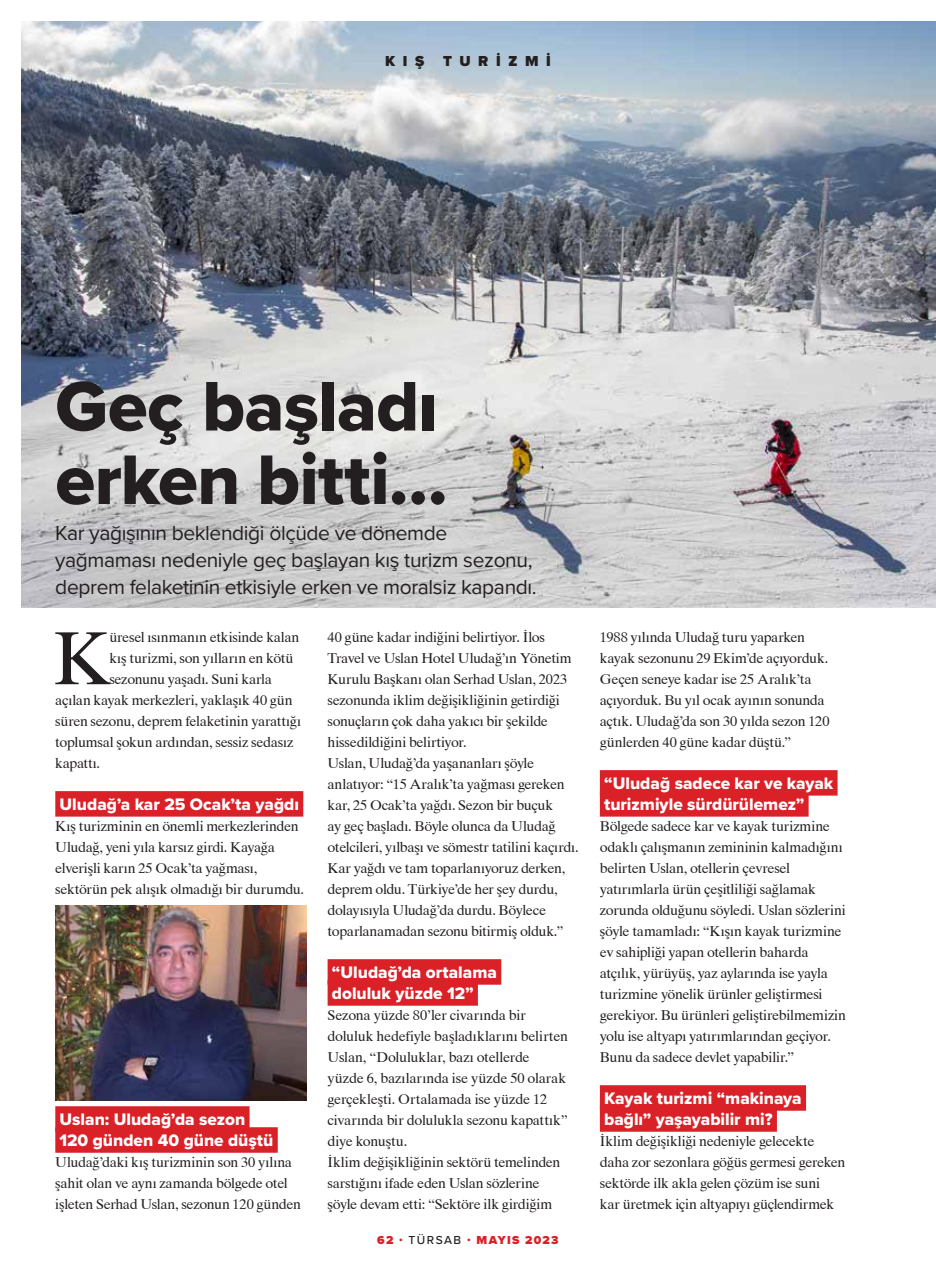
<style>
.page{position:relative;width:936px;height:1276px;background:#fff}
.page>*{position:absolute;margin:0;border:0;box-sizing:border-box;transform-origin:0 0}
.t1{font:75.15px "Times Ten";color:#231f20}
.t2{font:72.6px/73.5px "Proxima Nova Extrabld";letter-spacing:-.01em;color:#231f20}
.t3{font:21px/27px "Proxima Nova";letter-spacing:-.02em;color:#231f20}
.t4{font:17.25px/21px "Proxima Nova Extrabld";color:#fff}
.t5{font:900 15px "Proxima Nova";letter-spacing:.51em;color:#231f20}
.t6{font:14.25px/21px "Times Ten";letter-spacing:-.02em;color:#231f20}
.t7{font:900 12px "Proxima Nova";letter-spacing:.11em;color:#da2128}
.s1{font-weight:500}
.s2{font-weight:500;color:#231f20}
</style>
<div class="page">
<img style="left:21px;top:21px;width:914px;height:586px">
<div style="left:55px;top:791px;width:248px;height:25px;background:#da2128"></div>
<div style="left:55px;top:1106px;width:194px;height:25px;background:#da2128"></div>
<div style="left:55px;top:1127px;width:223px;height:25px;background:#da2128"></div>
<div style="left:327px;top:959px;width:174px;height:25px;background:#da2128"></div>
<div style="left:327px;top:980px;width:151px;height:25px;background:#da2128"></div>
<div style="left:600px;top:770px;width:237px;height:25px;background:#da2128"></div>
<div style="left:600px;top:791px;width:208px;height:25px;background:#da2128"></div>
<div style="left:600px;top:1085px;width:206px;height:25px;background:#da2128"></div>
<div style="left:600px;top:1106px;width:176px;height:25px;background:#da2128"></div>
<img style="left:55px;top:905px;width:251px;height:195px">
<p class="t5" style="left:385px;top:49px;width:41px">KIŞ</p>
<p class="t5" style="left:443px;top:49px;width:107px">TURİ ZMİ</p>
<h2 class="t2" style="left:55px;top:368px;width:393px">Geç başladı erken bitti…</h2>
<h3 class="t3" style="left:55px;top:518px;width:483px">Kar yağışının beklendiği ölçüde ve dönemde yağmaması nedeniyle geç başlayan kış turizm sezonu, deprem felaketinin etkisiyle erken ve moralsiz kapandı.</h3>
<h1 class="t1" style="left:53px;top:614px;width:60px">K</h1>
<p class="t6" style="left:109px;top:627px;width:192px">üresel ısınmanın etkisinde kalan</p>
<p class="t6" style="left:327px;top:627px;width:252px">40 güne kadar indiğini belirtiyor. İlos Travel ve Uslan Hotel Uludağ’ın Yönetim Kurulu Başkanı olan Serhad Uslan, 2023 sezonunda iklim değişikliğinin getirdiği sonuçların çok daha yakıcı bir şekilde hissedildiğini belirtiyor.<br>Uslan, Uludağ’da yaşananları şöyle anlatıyor: “15 Aralık’ta yağması gereken kar, 25 Ocak’ta yağdı. Sezon bir buçuk<br>ay geç başladı. Böyle olunca da Uludağ otelcileri, yılbaşı ve sömestr tatilini kaçırdı.<br>Kar yağdı ve tam toparlanıyoruz derken, deprem oldu. Türkiye’de her şey durdu, dolayısıyla Uludağ’da durdu. Böylece toparlanamadan sezonu bitirmiş olduk.”</p>
<p class="t4" style="left:332px;top:961px;width:167px">“Uludağ’da ortalama doluluk yüzde 12”</p>
<p class="t6" style="left:327px;top:1005px;width:242px">Sezona yüzde 80’ler civarında bir doluluk hedefiyle başladıklarını belirten Uslan, “Doluluklar, bazı otellerde yüzde 6, bazılarında ise yüzde 50 olarak gerçekleşti. Ortalamada ise yüzde 12 civarında bir dolulukla sezonu kapattık” diye konuştu.<br>İklim değişikliğinin sektörü temelinden sarstığını ifade eden Uslan sözlerine şöyle devam etti: “Sektöre ilk girdiğim</p>
<p class="t6" style="left:109px;top:648px;width:185px">kış turizmi, son yılların en kötü</p>
<p class="t6" style="left:109px;top:669px;width:164px">sezonunu yaşadı. Suni karla</p>
<p class="t6" style="left:55px;top:690px;width:239px">açılan kayak merkezleri, yaklaşık 40 gün</p>
<p class="t6" style="left:55px;top:711px;width:247px">süren sezonu, deprem felaketinin yarattığı</p>
<p class="t6" style="left:55px;top:732px;width:240px">toplumsal şokun ardından, sessiz sedasız</p>
<p class="t6" style="left:55px;top:753px;width:46px">kapattı.</p>
<p class="t4" style="left:60px;top:793px;width:241px">Uludağ’a kar 25 Ocak’ta yağdı</p>
<p class="t6" style="left:55px;top:816px;width:250px">Kış turizminin en önemli merkezlerinden Uludağ, yeni yıla karsız girdi. Kayağa elverişli karın 25 Ocak’ta yağması, sektörün pek alışık olmadığı bir durumdu.</p>
<p class="t4" style="left:60px;top:1108px;width:215px">Uslan: Uludağ’da sezon<br>120 günden 40 güne düştü</p>
<p class="t6" style="left:55px;top:1152px;width:247px">Uludağ’daki kış turizminin son 30 yılına şahit olan ve aynı zamanda bölgede otel işleten Serhad Uslan, sezonun 120 günden</p>
<p class="t7" style="left:377px;top:1231px;width:183px">62 <span class="s1">•</span> <span class="s2">TÜRSAB</span> <span class="s1">•</span> MAYIS 2023</p>
<p class="t6" style="left:600px;top:627px;width:231px">1988 yılında Uludağ turu yaparken kayak sezonunu 29 Ekim’de açıyorduk.<br>Geçen seneye kadar ise 25 Aralık’ta açıyorduk. Bu yıl ocak ayının sonunda açtık. Uludağ’da son 30 yılda sezon 120 günlerden 40 güne kadar düştü.”</p>
<p class="t4" style="left:604px;top:772px;width:231px">“Uludağ sadece kar ve kayak turizmiyle sürdürülemez”</p>
<p class="t6" style="left:600px;top:816px;width:248px">Bölgede sadece kar ve kayak turizmine odaklı çalışmanın zemininin kalmadığını belirten Uslan, otellerin çevresel yatırımlarla ürün çeşitliliği sağlamak zorunda olduğunu söyledi. Uslan sözlerini şöyle tamamladı: “Kışın kayak turizmine ev sahipliği yapan otellerin baharda atçılık, yürüyüş, yaz aylarında ise yayla turizmine yönelik ürünler geliştirmesi gerekiyor. Bu ürünleri geliştirebilmemizin yolu ise altyapı yatırımlarından geçiyor.<br>Bunu da sadece devlet yapabilir.”</p>
<p class="t4" style="left:604px;top:1087px;width:199px">Kayak turizmi “makinaya bağlı” yaşayabilir mi?</p>
<p class="t6" style="left:600px;top:1131px;width:247px">İklim değişikliği nedeniyle gelecekte daha zor sezonlara göğüs germesi gereken sektörde ilk akla gelen çözüm ise suni<br>kar üretmek için altyapıyı güçlendirmek</p>
</div>
